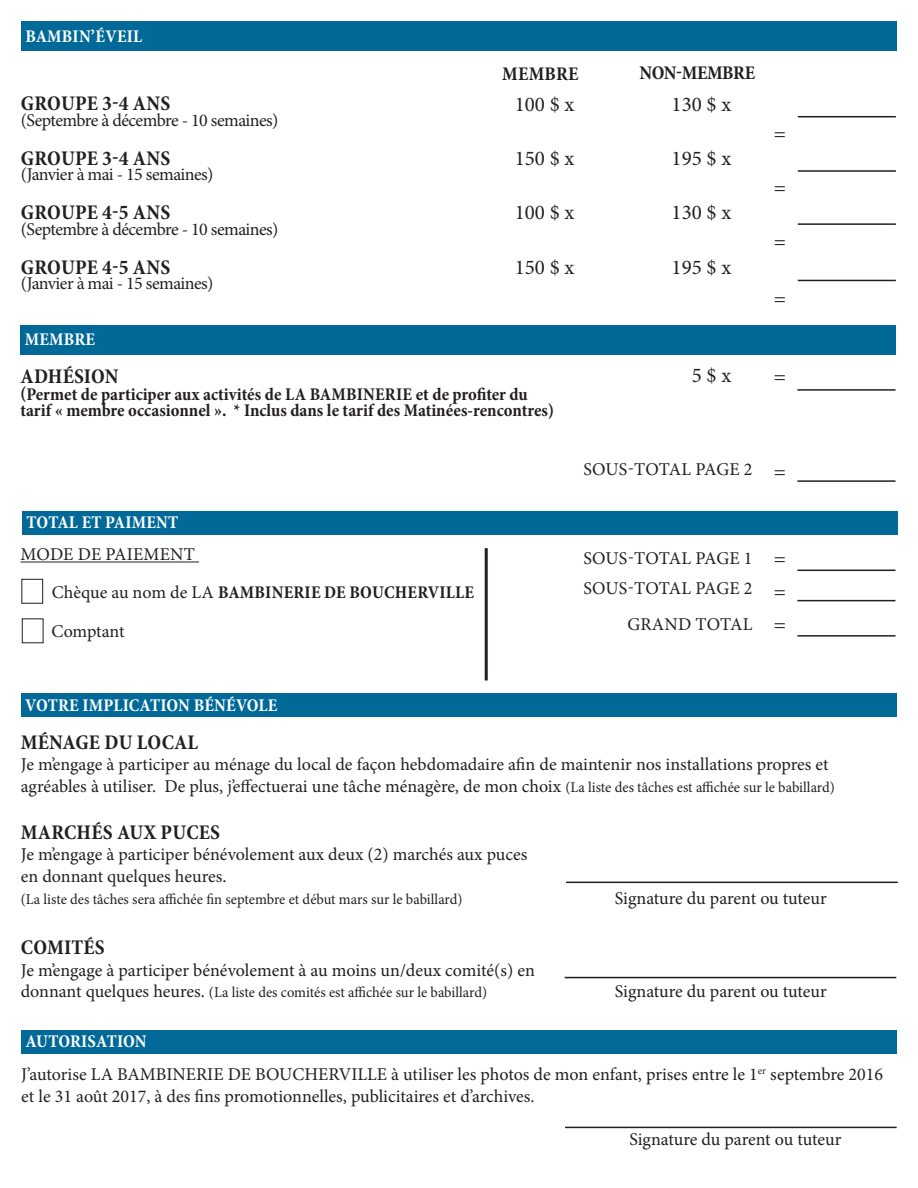
<style>
.page{position:relative;width:918px;height:1188px;background:#fff}
.page>*{position:absolute;margin:0;border:0;box-sizing:border-box;transform-origin:0 0}
.t1{font:700 condensed 21px "Minion Pro";letter-spacing:.01em;color:#231f20}
.t2{font:21px "Minion Pro";color:#231f20}
.t3{font:700 condensed 19.5px "Minion Pro";letter-spacing:-.02em;color:#231f20}
.t4{font:18px/21.6px "Minion Pro";letter-spacing:-.005em;color:#231f20}
.t5{font:700 condensed 18px "Minion Pro";color:#231f20}
.t6{font:18px "Minion Pro";letter-spacing:-.03em;color:#231f20}
.t7{font:700 condensed 18px "Minion Pro";letter-spacing:.01em;color:#fff}
.t8{font:15px "Minion Pro";letter-spacing:-.005em;color:#231f20}
.s1{font-weight:400;font-stretch:normal}
.s2{font-size:15px}
.s3{font-size:18px}
</style>
<div class="page">
<div style="left:21px;top:1030px;width:876px;height:24px;background:#016998"></div>
<hr style="left:565px;top:1127px;width:332px;height:1px;background:#231f20">
<div style="left:21px;top:693px;width:875px;height:24px;background:#016998"></div>
<hr style="left:565px;top:977px;width:331px;height:1px;background:#231f20">
<div style="left:22px;top:511px;width:876px;height:24px;background:#016998"></div>
<div style="left:21px;top:579px;width:22px;height:25px;border:1px solid #231f20"></div>
<div style="left:20px;top:325px;width:876px;height:29px;background:#016998"></div>
<div style="left:21px;top:21px;width:876px;height:30px;background:#016998"></div>
<hr style="left:798px;top:116px;width:98px;height:1px;background:#231f20">
<hr style="left:798px;top:170px;width:98px;height:2px;background:#231f20">
<hr style="left:798px;top:223px;width:98px;height:2px;background:#231f20">
<hr style="left:798px;top:280px;width:98px;height:1px;background:#231f20">
<hr style="left:797px;top:389px;width:98px;height:2px;background:#231f20">
<hr style="left:797px;top:480px;width:98px;height:2px;background:#231f20">
<hr style="left:797px;top:570px;width:98px;height:1px;background:#231f20">
<hr style="left:797px;top:600px;width:98px;height:1px;background:#231f20">
<hr style="left:797px;top:635px;width:98px;height:2px;background:#231f20">
<hr style="left:20px;top:562px;width:179px;height:1px;background:#231f20">
<hr style="left:485px;top:548px;width:3px;height:133px;background:#231f20">
<hr style="left:566px;top:882px;width:332px;height:1px;background:#231f20">
<p class="t7" style="left:26px;top:24px;width:118px">BAMBIN’ÉVEIL</p>
<p class="t1" style="left:21px;top:89px;width:151px">GROUPE 3-4 ANS</p>
<p class="t6" style="left:21px;top:108px;width:259px">(Septembre à décembre - 10 semaines)</p>
<p class="t1" style="left:21px;top:144px;width:151px">GROUPE 3-4 ANS</p>
<p class="t6" style="left:21px;top:162px;width:194px">(Janvier à mai - 15 semaines)</p>
<p class="t1" style="left:21px;top:198px;width:151px">GROUPE 4-5 ANS</p>
<p class="t6" style="left:21px;top:217px;width:259px">(Septembre à décembre - 10 semaines)</p>
<p class="t1" style="left:21px;top:253px;width:151px">GROUPE 4-5 ANS</p>
<p class="t6" style="left:21px;top:272px;width:194px">(Janvier à mai - 15 semaines)</p>
<p class="t3" style="left:502px;top:60px;width:78px">MEMBRE</p>
<p class="t3" style="left:640px;top:59px;width:117px">NON-MEMBRE</p>
<p class="t2" style="left:672px;top:90px;width:61px">130 $ x</p>
<p class="t2" style="left:672px;top:144px;width:61px">195 $ x</p>
<p class="t2" style="left:672px;top:198px;width:61px">130 $ x</p>
<p class="t2" style="left:672px;top:253px;width:61px">195 $ x</p>
<p class="t2" style="left:515px;top:90px;width:61px">100 $ x</p>
<p class="t2" style="left:515px;top:144px;width:61px">150 $ x</p>
<p class="t2" style="left:515px;top:198px;width:61px">100 $ x</p>
<p class="t2" style="left:515px;top:253px;width:61px">150 $ x</p>
<p class="t7" style="left:25px;top:327px;width:72px">MEMBRE</p>
<p class="t1" style="left:21px;top:362px;width:100px">ADHÉSION</p>
<p class="t5" style="left:20px;top:381px;width:509px">(Permet de participer aux activités de LA BAMBINERIE et de profiter du</p>
<p class="t5" style="left:20px;top:398px;width:535px">tarif « membre occasionnel ». * Inclus dans le tarif des Matinées-rencontres)</p>
<p class="t7" style="left:27px;top:510px;width:153px">TOTAL ET PAIMENT</p>
<p class="t4" style="left:20px;top:544px;width:176px">MODE DE PAIEMENT</p>
<p class="t5" style="left:52px;top:580px;width:424px"><span class="s1">Chèque au nom de LA</span> BAMBINERIE DE BOUCHERVILLE</p>
<p class="t4" style="left:51px;top:620px;width:75px">Comptant</p>
<p class="t2" style="left:692px;top:361px;width:41px">5 $ x</p>
<p class="t4" style="left:583px;top:458px;width:171px">SOUS-TOTAL PAGE 2</p>
<p class="t4" style="left:583px;top:548px;width:171px">SOUS-TOTAL PAGE 1</p>
<p class="t4" style="left:583px;top:578px;width:171px">SOUS-TOTAL PAGE 2</p>
<p class="t4" style="left:627px;top:613px;width:127px">GRAND TOTAL</p>
<p class="t2" style="left:774px;top:120px;width:14px">=</p>
<p class="t2" style="left:774px;top:174px;width:14px">=</p>
<p class="t2" style="left:774px;top:228px;width:14px">=</p>
<p class="t2" style="left:774px;top:285px;width:14px">=</p>
<p class="t2" style="left:774px;top:363px;width:14px">=</p>
<p class="t2" style="left:774px;top:457px;width:14px">=</p>
<p class="t2" style="left:774px;top:544px;width:14px">=</p>
<p class="t2" style="left:774px;top:577px;width:14px">=</p>
<p class="t2" style="left:774px;top:610px;width:14px">=</p>
<p class="t7" style="left:25px;top:693px;width:254px">VOTRE IMPLICATION BÉNÉVOLE</p>
<p class="t1" style="left:21px;top:728px;width:179px">MÉNAGE DU LOCAL</p>
<p class="t4" style="left:21px;top:754px;width:816px">Je m’engage à participer au ménage du local de façon hebdomadaire afin de maintenir nos installations propres et agréables à utiliser. De plus, j’effectuerai une tâche ménagère, de mon choix <span class="s2">(La liste des tâches est affichée sur le babillard)</span></p>
<p class="t1" style="left:21px;top:818px;width:201px">MARCHÉS AUX PUCES</p>
<p class="t4" style="left:21px;top:844px;width:508px">Je m’engage à participer bénévolement aux deux (2) marchés aux puces</p>
<p class="t4" style="left:21px;top:866px;width:207px">en donnant quelques heures.</p>
<p class="t8" style="left:21px;top:889px;width:443px">(La liste des tâches sera affichée fin septembre et début mars sur le babillard)</p>
<p class="t4" style="left:615px;top:887px;width:214px">Signature du parent ou tuteur</p>
<p class="t1" style="left:21px;top:933px;width:85px">COMITÉS</p>
<p class="t4" style="left:21px;top:959px;width:516px">Je m’engage à participer bénévolement à au moins un/deux comité(s) en</p>
<p class="t8" style="left:21px;top:982px;width:468px"><span class="s3">donnant quelques heures.</span> (La liste des comités est affichée sur le babillard)</p>
<p class="t4" style="left:615px;top:981px;width:214px">Signature du parent ou tuteur</p>
<p class="t7" style="left:26px;top:1029px;width:123px">AUTORISATION</p>
<p class="t4" style="left:21px;top:1064px;width:863px">J’autorise LA BAMBINERIE DE BOUCHERVILLE à utiliser les photos de mon enfant, prises entre le 1<sup>er</sup> septembre 2016 et le 31 août 2017, à des fins promotionnelles, publicitaires et d’archives.</p>
<p class="t4" style="left:629px;top:1129px;width:214px">Signature du parent ou tuteur</p>
</div>
